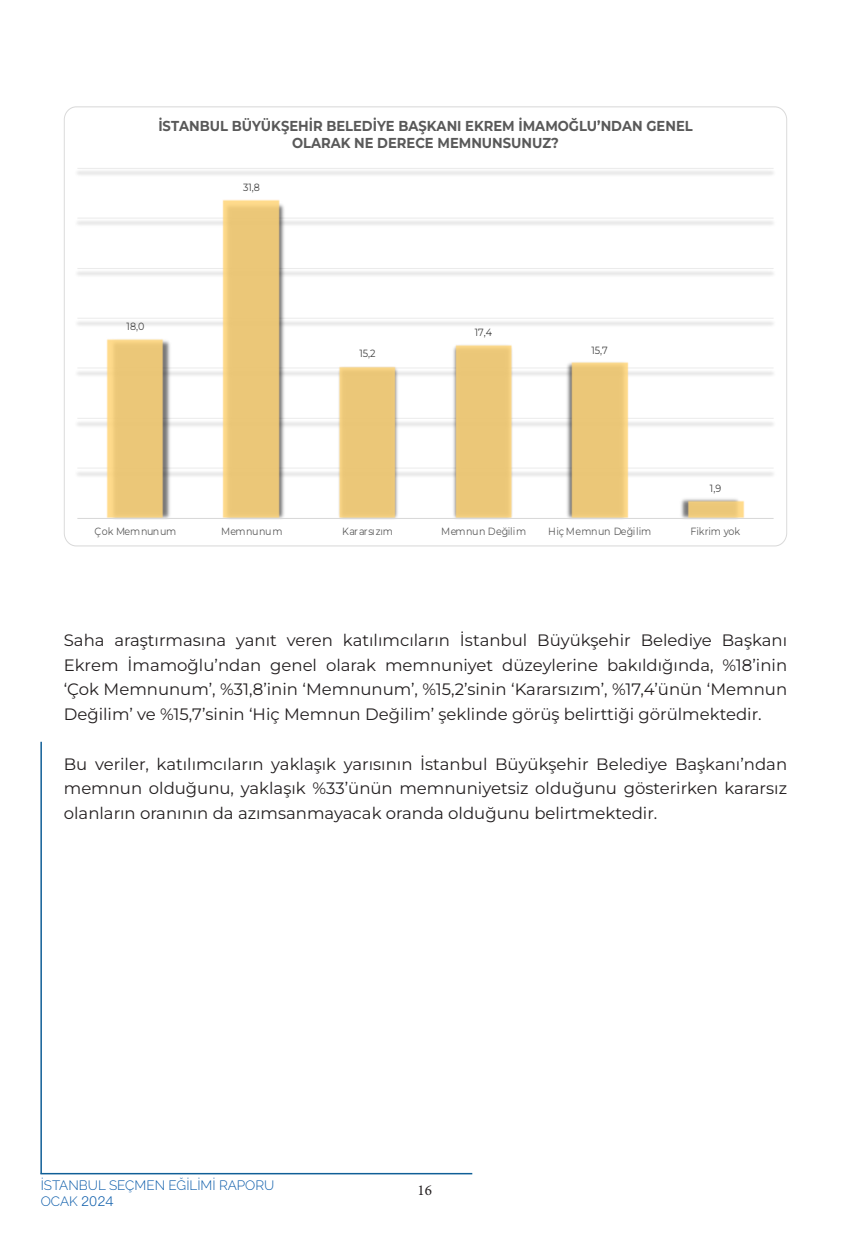
<style>
.page{position:relative;width:851px;height:1234px;background:#fff}
.page>*{position:absolute;margin:0;border:0;box-sizing:border-box;transform-origin:0 0}
.t1{font:16.5px/24.8px "Montserrat";color:#231f20;text-align:justify}
.t2{font:15px "Minion Pro";color:#231f20}
.t3{font:700 14.4px/17px "Montserrat";color:#595959;text-align:center;scale:.91 1}
.t4{font:300 13.5px/16.2px "Raleway";color:#0d5daa}
.t5{font:10.5px "Montserrat";letter-spacing:-.01em;color:#595959;scale:.91 1}
.t6{font:10.5px "Montserrat";color:#404040;scale:.91 1}
.t7{font:10.5px "Montserrat";letter-spacing:.02em;color:#595959;scale:.91 1}
.t8{font:10.5px "Montserrat";letter-spacing:.045em;color:#595959;scale:.91 1}
.s1{font-family:"Ping Fang TC"}
</style>
<div class="page">
<hr style="left:40px;top:741px;width:2px;height:432px;background:#105f97">
<hr style="left:40px;top:1172px;width:432px;height:2px;background:#105f97">
<hr style="left:77px;top:467px;width:696px;height:1px;background:#f6f6f6">
<hr style="left:77px;top:418px;width:696px;height:1px;background:#eee">
<hr style="left:77px;top:367px;width:696px;height:1px;background:#f4f4f4">
<hr style="left:77px;top:318px;width:696px;height:1px;background:#f0f0f0">
<hr style="left:77px;top:268px;width:696px;height:1px;background:#ebebeb">
<hr style="left:77px;top:217px;width:696px;height:1px;background:#f6f6f6">
<hr style="left:77px;top:168px;width:696px;height:1px;background:#ececec">
<img style="left:107px;top:200px;width:637px;height:318px">
<hr style="left:77px;top:518px;width:696px;height:1px;background:#d9d9d9">
<p class="t3" style="left:158px;top:117px;width:588px">İSTANBUL BÜYÜKŞEHİR BELEDİYE BAŞKANI EKREM İMAMOĞLU’NDAN GENEL<br>OLARAK NE DERECE MEMNUNSUNUZ?</p>
<p class="t6" style="left:126px;top:319px;width:21px">18,0</p>
<p class="t6" style="left:243px;top:180px;width:20px">31,8</p>
<p class="t6" style="left:359px;top:346px;width:19px">15,2</p>
<p class="t6" style="left:475px;top:325px;width:21px">17,4</p>
<p class="t6" style="left:591px;top:342px;width:20px">15,7</p>
<p class="t6" style="left:709px;top:480px;width:14px">1,9</p>
<p class="t5" style="left:94px;top:524px;width:91px">Çok Memnunum</p>
<p class="t8" style="left:221px;top:524px;width:69px">Memnunum</p>
<p class="t5" style="left:342px;top:524px;width:57px">Kararsızım</p>
<p class="t7" style="left:441px;top:524px;width:95px">Memnun Değilim</p>
<p class="t5" style="left:548px;top:524px;width:115px">Hiç Memnun Değilim</p>
<p class="t5" style="left:690px;top:524px;width:56px">Fikrim yok</p>
<p class="t1" style="left:64px;top:626px;width:724px">Saha araştırmasına yanıt veren katılımcıların İstanbul Büyükşehir Belediye Başkanı Ekrem İmamoğlu’ndan genel olarak memnuniyet düzeylerine bakıldığında, %18’inin ‘Çok Memnunum’, %31,8’inin ‘Memnunum’, %15,2’sinin ‘Kararsızım’, %17,4’ünün ‘Memnun Değilim’ ve %15,7’sinin ‘Hiç Memnun Değilim’ şeklinde görüş belirttiği görülmektedir.</p>
<p class="t1" style="left:64px;top:750px;width:724px">Bu veriler, katılımcıların yaklaşık yarısının İstanbul Büyükşehir Belediye Başkanı’ndan memnun olduğunu, yaklaşık %33’ünün memnuniyetsiz olduğunu gösterirken kararsız olanların oranının da azımsanmayacak oranda olduğunu belirtmektedir.</p>
<p class="t4" style="left:41px;top:1176px;width:235px">İSTANBUL SEÇMEN EĞİLİMİ RAPORU<br>OCAK <span class="s1">2024</span></p>
<p class="t2" style="left:417px;top:1180px;width:16px">16</p>
</div>
